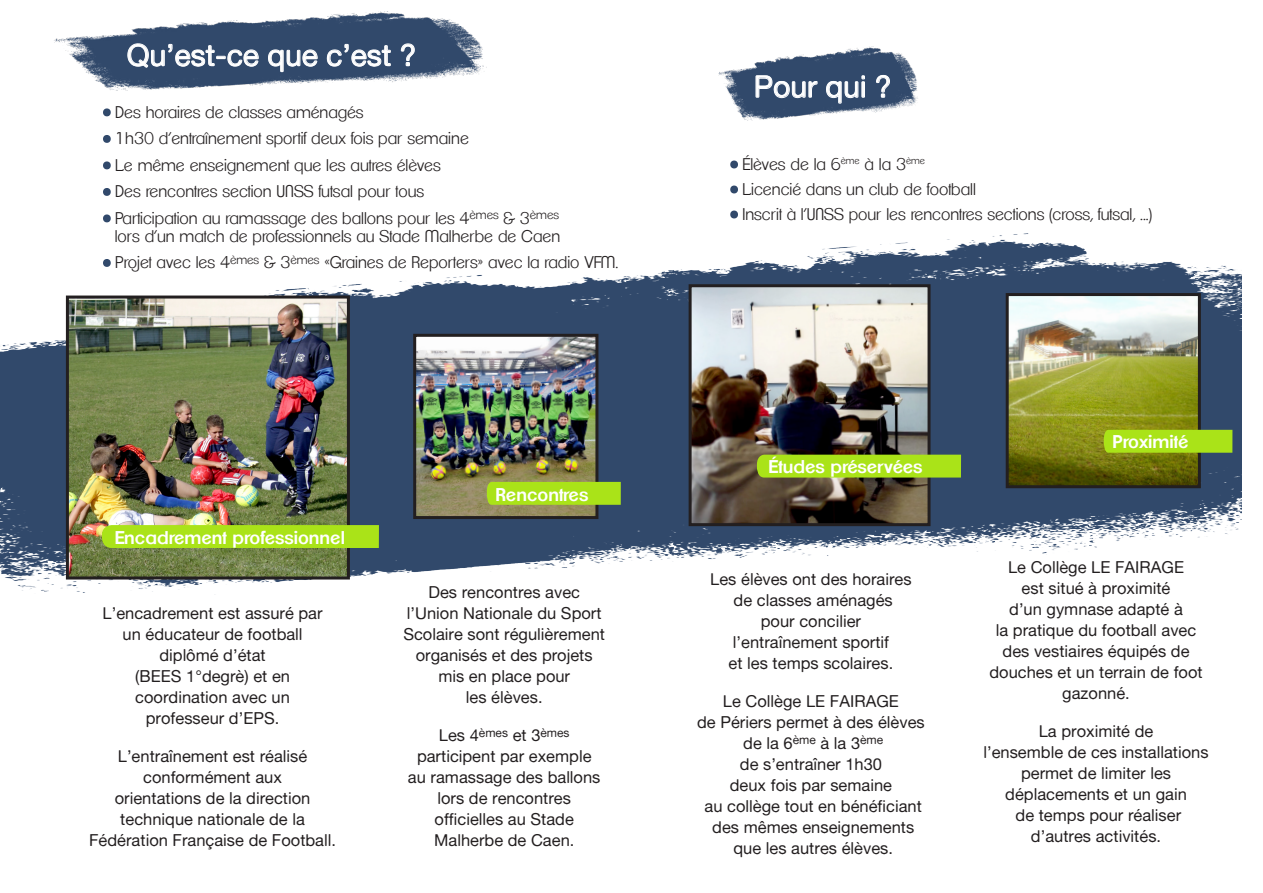
<style>
.page{position:relative;width:1263px;height:893px;background:#fff}
.page>*{position:absolute;margin:0;border:0;box-sizing:border-box;transform-origin:0 0}
.t1{font:30px "Alte Haas Grotesk";color:#fff}
.t2{font:600 18px "Clemente P Dak";color:#fff}
.t3{font:16.5px/21px "Alte Haas Grotesk";color:#231f20;text-align:center}
.t4{font:300 16.5px "Clemente P Dae";color:#231f20}
.t5{font:12px "Alte Haas Grotesk";color:#231f20}
.s1{font-size:16.5px}
</style>
<div class="page">
<svg style="left:103px;top:108px;width:8px;height:9px"></svg>
<svg style="left:103px;top:135px;width:8px;height:8px"></svg>
<svg style="left:103px;top:161px;width:8px;height:9px"></svg>
<svg style="left:103px;top:188px;width:8px;height:8px"></svg>
<svg style="left:103px;top:214px;width:8px;height:9px"></svg>
<svg style="left:730px;top:160px;width:8px;height:9px"></svg>
<svg style="left:730px;top:185px;width:8px;height:9px"></svg>
<svg style="left:730px;top:210px;width:8px;height:9px"></svg>
<img style="left:54px;top:12px;width:433px;height:78px">
<svg style="left:127px;top:43px;width:132px;height:25px;background:#5a6d88"></svg>
<svg style="left:268px;top:49px;width:50px;height:23px"></svg>
<svg style="left:327px;top:44px;width:64px;height:23px"></svg>
<svg style="left:400px;top:43px;width:15px;height:24px"></svg>
<img style="left:719px;top:47px;width:199px;height:73px">
<svg style="left:755px;top:75px;width:63px;height:23px"></svg>
<svg style="left:826px;top:75px;width:39px;height:29px"></svg>
<svg style="left:876px;top:75px;width:14px;height:23px"></svg>
<img style="left:0;top:234px;width:1242px;height:359px">
<img style="left:64px;top:294px;width:287px;height:287px">
<div style="left:102px;top:525px;width:277px;height:23px;background:#aae318"></div>
<img style="left:412px;top:332px;width:209px;height:189px">
<img style="left:687px;top:283px;width:245px;height:245px">
<div style="left:757px;top:455px;width:204px;height:23px;background:#aae318"></div>
<img style="left:1004px;top:292px;width:228px;height:198px">
<p class="t1" style="left:127px;top:37px;width:291px">Qu’est-ce que c’est ?</p>
<p class="t4" style="left:104px;top:102px;width:261px"><sup>o</sup> Des horaires de classes aménagés</p>
<p class="t4" style="left:104px;top:129px;width:366px"><sup>o</sup> 1h30 d’entraînement sportif deux fois par semaine</p>
<p class="t4" style="left:104px;top:155px;width:338px"><sup>o</sup> Le même enseignement que les autres élèves</p>
<p class="t4" style="left:104px;top:182px;width:322px"><sup>o</sup> Des rencontres section UNSS futsal pour tous</p>
<p class="t4" style="left:104px;top:208px;width:456px"><sup>o</sup> Participation au ramassage des ballons pour les 4<sup>èmes</sup> &amp; 3<sup>èmes</sup></p>
<p class="t4" style="left:115px;top:226px;width:447px">lors d’un match de professionnels au Stade Malherbe de Caen</p>
<p class="t4" style="left:104px;top:253px;width:516px"><sup>o</sup> Projet avec les 4<sup>èmes</sup> &amp; 3<sup>èmes</sup> «Graines de Reporters» avec la radio VFM.</p>
<p class="t2" style="left:115px;top:527px;width:232px">Encadrement professionnel</p>
<p class="t3" style="left:103px;top:603px;width:222px">L’encadrement est assuré par</p>
<p class="t3" style="left:123px;top:624px;width:182px">un éducateur de football</p>
<p class="t3" style="left:159px;top:645px;width:108px">diplômé d’état</p>
<p class="t3" style="left:135px;top:666px;width:156px">(BEES 1°degrè) et en</p>
<p class="t3" style="left:135px;top:687px;width:156px">coordination avec un</p>
<p class="t3" style="left:146px;top:708px;width:135px">professeur d’EPS.</p>
<p class="t3" style="left:118px;top:746px;width:191px">L’entraînement est réalisé</p>
<p class="t3" style="left:143px;top:767px;width:140px">conformément aux</p>
<p class="t3" style="left:115px;top:788px;width:197px">orientations de la direction</p>
<p class="t3" style="left:120px;top:809px;width:186px">technique nationale de la</p>
<p class="t3" style="left:89px;top:830px;width:248px">Fédération Française de Football.</p>
<p class="t2" style="left:495px;top:483px;width:95px">Rencontres</p>
<p class="t3" style="left:403px;top:582px;width:203px">Des rencontres avec l’Union Nationale du Sport<br>Scolaire sont régulièrement</p>
<p class="t3" style="left:416px;top:645px;width:178px">organisés et des projets mis en place pour</p>
<p class="t3" style="left:466px;top:687px;width:78px">les élèves.</p>
<p class="t5" style="left:439px;top:725px;width:132px"><span class="s1">Les 4</span>èmes <span class="s1">et 3</span>èmes</p>
<p class="t3" style="left:417px;top:746px;width:176px">participent par exemple</p>
<p class="t3" style="left:408px;top:767px;width:194px">au ramassage des ballons</p>
<p class="t3" style="left:437px;top:788px;width:135px">lors de rencontres</p>
<p class="t3" style="left:435px;top:809px;width:141px">officielles au Stade</p>
<p class="t3" style="left:434px;top:830px;width:142px">Malherbe de Caen.</p>
<p class="t1" style="left:754px;top:69px;width:139px">Pour qui ?</p>
<p class="t4" style="left:731px;top:154px;width:195px"><sup>o</sup> Élèves de la 6<sup>ème</sup> à la 3<sup>ème</sup></p>
<p class="t4" style="left:731px;top:179px;width:246px"><sup>o</sup> Licencié dans un club de football</p>
<p class="t4" style="left:731px;top:204px;width:422px"><sup>o</sup> Inscrit à l’UNSS pour les rencontres sections (cross, futsal, ...)</p>
<p class="t2" style="left:768px;top:456px;width:156px">Études préservées</p>
<p class="t3" style="left:710px;top:568px;width:203px">Les élèves ont des horaires</p>
<p class="t3" style="left:734px;top:589px;width:161px">de classes aménagés</p>
<p class="t3" style="left:761px;top:610px;width:102px">pour concilier</p>
<p class="t3" style="left:733px;top:631px;width:158px">l’entraînement sportif</p>
<p class="t3" style="left:729px;top:652px;width:166px">et les temps scolaires.</p>
<p class="t3" style="left:723px;top:690px;width:177px">Le Collège LE FAIRAGE</p>
<p class="t3" style="left:697px;top:711px;width:229px">de Périers permet à des élèves</p>
<p class="t3" style="left:743px;top:732px;width:142px">de la 6<sup>ème</sup> à la 3<sup>ème</sup></p>
<p class="t3" style="left:740px;top:753px;width:144px">de s’entraîner 1h30</p>
<p class="t3" style="left:730px;top:774px;width:164px">deux fois par semaine</p>
<p class="t3" style="left:705px;top:795px;width:219px">au collège tout en bénéficiant</p>
<p class="t3" style="left:712px;top:816px;width:204px">des mêmes enseignements</p>
<p class="t3" style="left:733px;top:837px;width:161px">que les autres élèves.</p>
<p class="t2" style="left:1112px;top:431px;width:77px">Proximité</p>
<p class="t3" style="left:1008px;top:556px;width:177px">Le Collège LE FAIRAGE</p>
<p class="t3" style="left:1022px;top:577px;width:150px">est situé à proximité</p>
<p class="t3" style="left:1009px;top:598px;width:175px">d’un gymnase adapté à</p>
<p class="t3" style="left:996px;top:619px;width:202px">la pratique du football avec</p>
<p class="t3" style="left:989px;top:640px;width:215px">des vestiaires équipés de douches et un terrain de foot gazonné.</p>
<p class="t3" style="left:1039px;top:720px;width:116px">La proximité de</p>
<p class="t3" style="left:983px;top:741px;width:227px">l’ensemble de ces installations permet de limiter les</p>
<p class="t3" style="left:1005px;top:783px;width:183px">déplacements et un gain</p>
<p class="t3" style="left:1015px;top:804px;width:167px">de temps pour réaliser</p>
<p class="t3" style="left:1031px;top:825px;width:132px">d’autres activités.</p>
</div>
